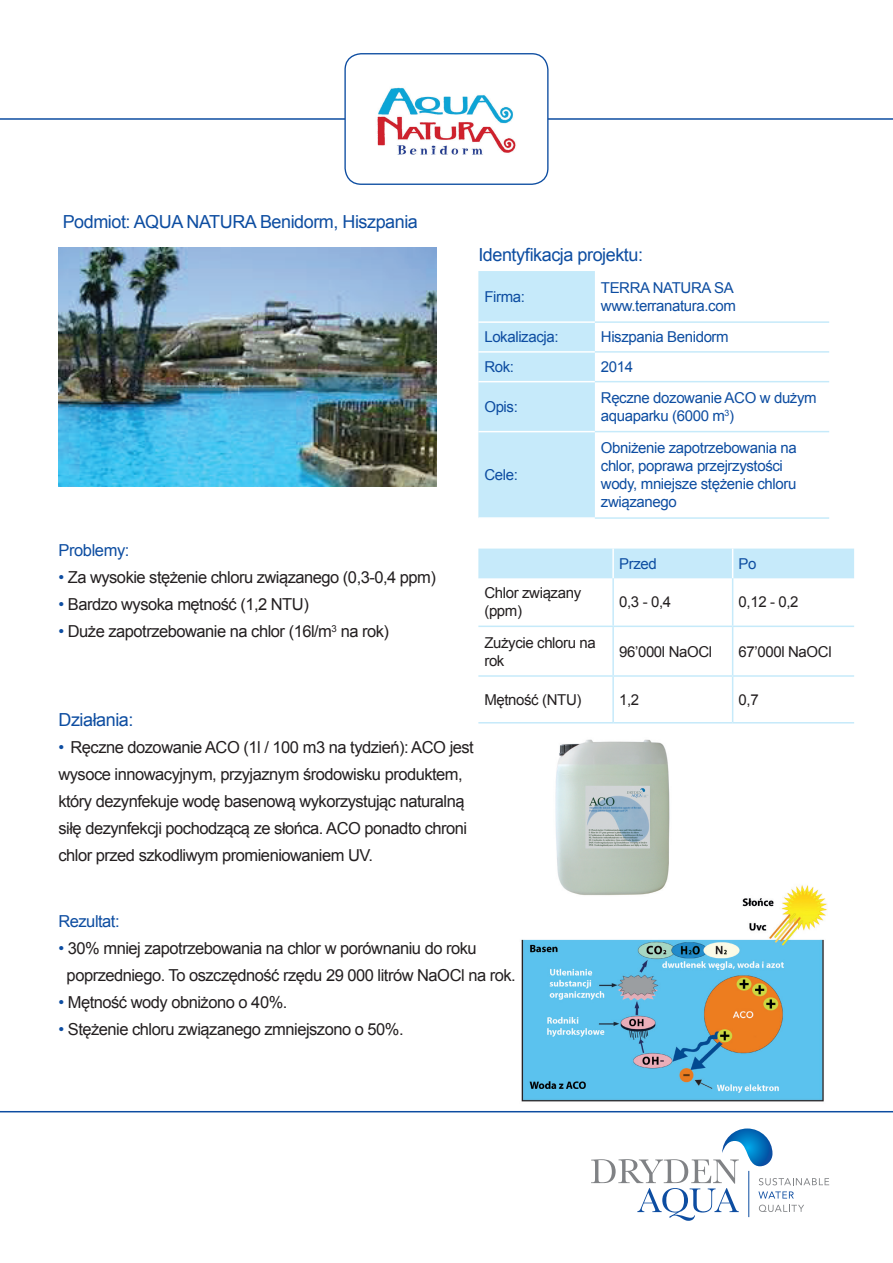
<style>
.page{position:relative;width:893px;height:1263px;background:#fff}
.page>*{position:absolute;margin:0;border:0;box-sizing:border-box;transform-origin:0 0}
.t1{font:18px "Arial";letter-spacing:-.025em;color:#0d4da1}
.t2{font:16.5px/27px "Arial";letter-spacing:-.03em;color:#231f20}
.t3{font:16.5px "Arial";letter-spacing:-.03em;color:#0d4da1}
.t4{font:15px/18px "Arial";letter-spacing:-.025em;color:#0d4da1}
.t5{font:15px/18px "Arial";letter-spacing:-.025em;color:#231f20}
.s1{color:#0d4da1}
</style>
<div class="page">
<hr style="left:0;top:1111px;width:893px;height:1px;background:#0d4da1">
<svg style="left:591px;top:1128px;width:238px;height:93px"></svg>
<hr style="left:0;top:118px;width:893px;height:2px;background:#0d4da1">
<div style="left:345px;top:54px;width:203px;height:130px;background:#fff;border-radius:16px"></div>
<img style="left:377px;top:87px;width:139px;height:68px">
<div style="left:344px;top:53px;width:205px;height:132px;border:1px solid #0d4da1;border-radius:16px"></div>
<div style="left:478px;top:271px;width:117px;height:246px;background:#c6eafa"></div>
<hr style="left:478px;top:321px;width:117px;height:2px;background:#fff">
<hr style="left:478px;top:351px;width:117px;height:2px;background:#fff">
<hr style="left:478px;top:381px;width:117px;height:1px;background:#fff">
<hr style="left:478px;top:431px;width:117px;height:1px;background:#fff">
<hr style="left:595px;top:321px;width:234px;height:2px;background:#c6eafa">
<hr style="left:595px;top:351px;width:234px;height:2px;background:#c6eafa">
<hr style="left:595px;top:381px;width:234px;height:1px;background:#c6eafa">
<hr style="left:595px;top:431px;width:234px;height:1px;background:#c6eafa">
<hr style="left:595px;top:517px;width:234px;height:2px;background:#c6eafa">
<div style="left:478px;top:549px;width:376px;height:29px;background:#c6eafa"></div>
<hr style="left:612px;top:578px;width:2px;height:47px;background:#c6eafa">
<hr style="left:732px;top:578px;width:1px;height:47px;background:#c6eafa">
<hr style="left:478px;top:625px;width:135px;height:2px;background:#c6eafa">
<hr style="left:613px;top:625px;width:120px;height:2px;background:#c6eafa">
<hr style="left:612px;top:627px;width:2px;height:48px;background:#c6eafa">
<hr style="left:733px;top:625px;width:121px;height:2px;background:#c6eafa">
<hr style="left:732px;top:627px;width:1px;height:48px;background:#c6eafa">
<hr style="left:478px;top:675px;width:135px;height:2px;background:#c6eafa">
<hr style="left:613px;top:675px;width:120px;height:2px;background:#c6eafa">
<hr style="left:612px;top:677px;width:2px;height:45px;background:#c6eafa">
<hr style="left:733px;top:675px;width:121px;height:2px;background:#c6eafa">
<hr style="left:732px;top:677px;width:1px;height:45px;background:#c6eafa">
<hr style="left:478px;top:722px;width:135px;height:1px;background:#c6eafa">
<hr style="left:613px;top:722px;width:120px;height:1px;background:#c6eafa">
<hr style="left:733px;top:722px;width:121px;height:1px;background:#c6eafa">
<img style="left:58px;top:248px;width:378px;height:238px">
<img style="left:521px;top:885px;width:306px;height:217px">
<img style="left:554px;top:739px;width:119px;height:161px">
<p class="t1" style="left:63px;top:210px;width:357px">Podmiot: AQUA NATURA Benidorm, Hiszpania</p>
<p class="t3" style="left:58px;top:540px;width:72px">Problemy:</p>
<p class="t2" style="left:58px;top:564px;width:379px"><span class="s1">•</span> Za wysokie stężenie chloru związanego (0,3-0,4 ppm)</p>
<p class="t2" style="left:58px;top:591px;width:252px"><span class="s1">•</span> Bardzo wysoka mętność (1,2 NTU)</p>
<p class="t2" style="left:58px;top:618px;width:332px"><span class="s1">•</span> Duże zapotrzebowanie na chlor (16l/m<sup>3</sup> na rok)</p>
<p class="t1" style="left:478px;top:243px;width:166px">Identyfikacja projektu:</p>
<p class="t4" style="left:484px;top:288px;width:42px">Firma:</p>
<p class="t4" style="left:601px;top:279px;width:136px">TERRA NATURA SA www.terranatura.com</p>
<p class="t4" style="left:484px;top:328px;width:76px">Lokalizacja:</p>
<p class="t4" style="left:601px;top:328px;width:129px">Hiszpania Benidorm</p>
<p class="t4" style="left:484px;top:358px;width:31px">Rok:</p>
<p class="t4" style="left:601px;top:358px;width:34px">2014</p>
<p class="t4" style="left:484px;top:398px;width:35px">Opis:</p>
<p class="t4" style="left:601px;top:389px;width:217px">Ręczne dozowanie ACO w dużym aquaparku (6000 m<sup>3</sup>)</p>
<p class="t4" style="left:484px;top:466px;width:35px">Cele:</p>
<p class="t4" style="left:601px;top:439px;width:197px">Obniżenie zapotrzebowania na chlor, poprawa przejrzystości wody, mniejsze stężenie chloru związanego</p>
<p class="t4" style="left:619px;top:555px;width:39px">Przed</p>
<p class="t4" style="left:739px;top:555px;width:19px">Po</p>
<p class="t5" style="left:484px;top:584px;width:98px">Chlor związany (ppm)</p>
<p class="t5" style="left:619px;top:593px;width:54px">0,3 - 0,4</p>
<p class="t5" style="left:739px;top:593px;width:61px">0,12 - 0,2</p>
<p class="t5" style="left:484px;top:633px;width:113px">Zużycie chloru na rok</p>
<p class="t5" style="left:619px;top:642px;width:95px">96’000l NaOCl</p>
<p class="t5" style="left:739px;top:642px;width:95px">67’000l NaOCl</p>
<p class="t5" style="left:484px;top:691px;width:99px">Mętność (NTU)</p>
<p class="t5" style="left:619px;top:691px;width:22px">1,2</p>
<p class="t5" style="left:739px;top:691px;width:22px">0,7</p>
<p class="t1" style="left:58px;top:708px;width:76px">Działania:</p>
<p class="t2" style="left:58px;top:734px;width:417px"><span class="s1">•</span> Ręczne dozowanie ACO (1l / 100 m3 na tydzień): ACO jest wysoce innowacyjnym, przyjaznym środowisku produktem, który dezynfekuje wodę basenową wykorzystując naturalną siłę dezynfekcji pochodzącą ze słońca. ACO ponadto chroni chlor przed szkodliwym promieniowaniem UV.</p>
<p class="t3" style="left:58px;top:910px;width:63px">Rezultat:</p>
<p class="t2" style="left:67px;top:935px;width:451px;text-indent:-8px"><span class="s1">•</span> 30% mniej zapotrzebowania na chlor w porównaniu do roku poprzedniego. To oszczędność rzędu 29 000 litrów NaOCl na rok.</p>
<p class="t2" style="left:58px;top:989px;width:230px"><span class="s1">•</span> Mętność wody obniżono o 40%.</p>
<p class="t2" style="left:58px;top:1016px;width:347px"><span class="s1">•</span> Stężenie chloru związanego zmniejszono o 50%.</p>
</div>
